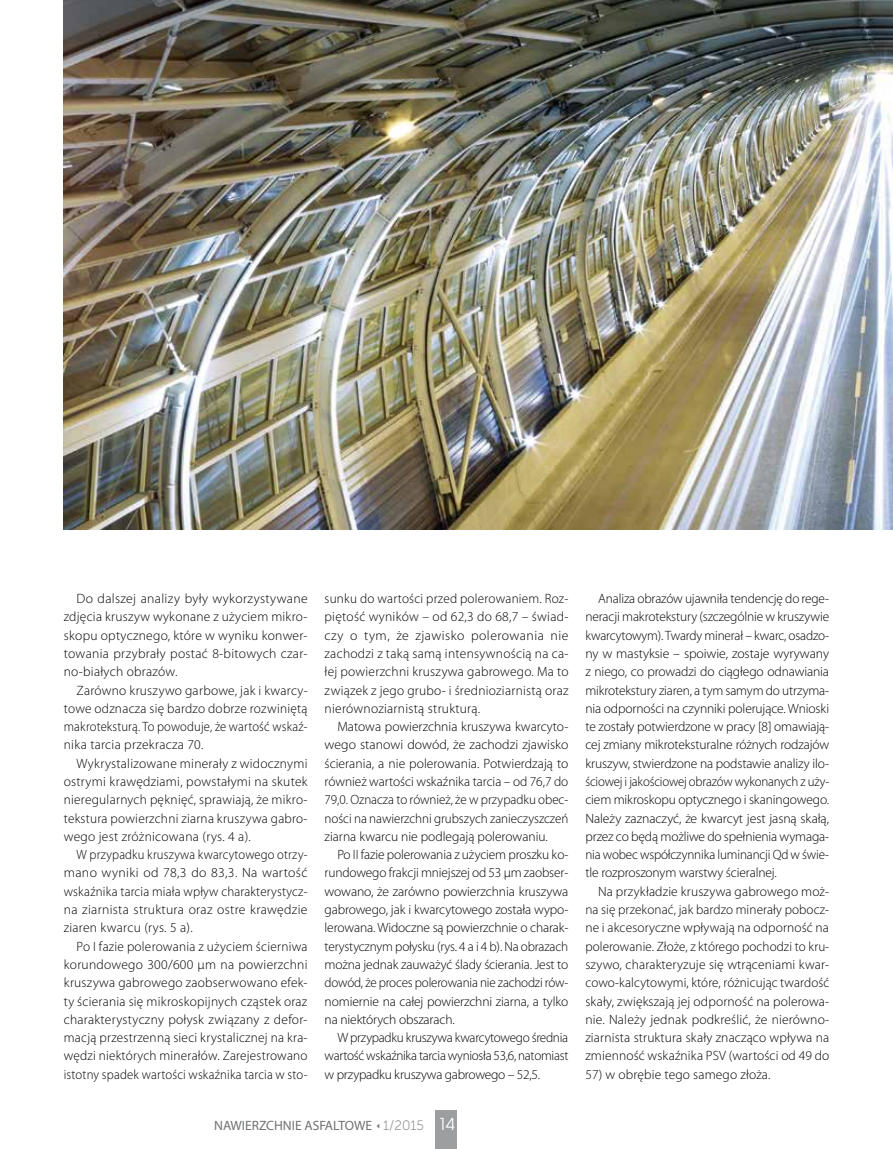
<style>
.page{position:relative;width:893px;height:1149px;background:#fff}
.page>*{position:absolute;margin:0;border:0;box-sizing:border-box;transform-origin:0 0}
.t1{font:300 13.5px/18.3px "Myriad Pro";letter-spacing:.01em;color:#000;text-align:justify}
.t2{font:300 13.5px/18.3px "Myriad Pro";letter-spacing:.01em;color:#000;text-align:justify;scale:.94 1}
.t3{font:13.5px "Myriad Pro";color:#707172}
.s1{font-family:"Museo Sans 100"}
.s2{font-family:"Avant Gar Got Itc LCE";font-size:16.5px;color:#fff}
</style>
<div class="page">
<div style="left:436px;top:1110px;width:21px;height:38px;background:#9c9e9f"></div>
<img style="left:64px;top:0;width:829px;height:529px">
<p class="t1" style="left:64px;top:589px;width:245px;text-indent:13px">Do dalszej analizy były wykorzystywane zdjęcia kruszyw wykonane z użyciem mikro&shy;skopu optycznego, które w wyniku konwer&shy;towania przybrały postać 8-bitowych czar&shy;no-białych obrazów.</p>
<p class="t1" style="left:64px;top:680px;width:245px;text-indent:13px">Zarówno kruszywo garbowe, jak i kwarcy&shy;towe odznacza się bardzo dobrze rozwiniętą makroteksturą. To powoduje, że wartość wskaź&shy;nika tarcia przekracza 70.</p>
<p class="t1" style="left:64px;top:753px;width:245px;text-indent:13px">Wykrystalizowane minerały z widocznymi ostrymi krawędziami, powstałymi na skutek nieregularnych pęknięć, sprawiają, że mikro&shy;tekstura powierzchni ziarna kruszywa gabro&shy;wego jest zróżnicowana (rys. 4 a).</p>
<p class="t2" style="left:64px;top:845px;width:261px;text-indent:13px">W przypadku kruszywa kwarcytowego otrzy&shy;mano wyniki od 78,3 do 83,3. Na wartość wskaźnika tarcia miała wpływ charakterystycz&shy;na ziarnista struktura oraz ostre krawędzie ziaren kwarcu (rys. 5 a).</p>
<p class="t1" style="left:64px;top:936px;width:245px;text-indent:13px">Po I fazie polerowania z użyciem ścierniwa korundowego 300/600 μm na powierzchni kruszywa gabrowego zaobserwowano efek&shy;ty ścierania się mikroskopijnych cząstek oraz charakterystyczny połysk związany z defor&shy;macją przestrzenną sieci krystalicznej na kra&shy;wędzi niektórych minerałów. Zarejestrowano istotny spadek wartości wskaźnika tarcia w sto-</p>
<p class="t1" style="left:325px;top:589px;width:245px">sunku do wartości przed polerowaniem. Roz&shy;piętość wyników – od 62,3 do 68,7 – świad&shy;czy o tym, że zjawisko polerowania nie zachodzi z taką samą intensywnością na ca&shy;łej powierzchni kruszywa gabrowego. Ma to związek z jego grubo- i średnioziarnistą oraz nierównoziarnistą strukturą.</p>
<p class="t1" style="left:325px;top:717px;width:245px;text-indent:13px">Matowa powierzchnia kruszywa kwarcyto&shy;wego stanowi dowód, że zachodzi zjawisko ścierania, a nie polerowania. Potwierdzają to również wartości wskaźnika tarcia – od 76,7 do 79,0. Oznacza to również, że w przypadku obec&shy;ności na nawierzchni grubszych zanieczyszczeń ziarna kwarcu nie podlegają polerowaniu.</p>
<p class="t1" style="left:325px;top:845px;width:245px;text-indent:13px">Po II fazie polerowania z użyciem proszku ko&shy;rundowego frakcji mniejszej od 53 μm zaobser&shy;wowano, że zarówno powierzchnia kruszywa gabrowego, jak i kwarcytowego została wypo&shy;lerowana. Widoczne są powierzchnie o charak&shy;terystycznym połysku (rys. 4 a i 4 b). Na obrazach można jednak zauważyć ślady ścierania. Jest to dowód, że proces polerowania nie zachodzi rów&shy;nomiernie na całej powierzchni ziarna, a tylko na niektórych obszarach.</p>
<p class="t1" style="left:325px;top:1028px;width:245px;text-indent:13px">W przypadku kruszywa kwarcytowego średnia wartość wskaźnika tarcia wyniosła 53,6, natomiast w przypadku kruszywa gabrowego – 52,5.</p>
<p class="t3" style="left:214px;top:1116px;width:242px">NAWIERZCHNIE ASFALTOWE <span class="s1">1/2015</span> <span class="s2">14</span></p>
<p class="t1" style="left:585px;top:589px;width:245px;text-indent:13px">Analiza obrazów ujawniła tendencję do rege&shy;neracji makrotekstury (szczególnie w kruszywie kwarcytowym). Twardy minerał – kwarc, osadzo&shy;ny w mastyksie – spoiwie, zostaje wyrywany z niego, co prowadzi do ciągłego odnawiania mikrotekstury ziaren, a tym samym do utrzyma&shy;nia odporności na czynniki polerujące. Wnioski te zostały potwierdzone w pracy [8] omawiają&shy;cej zmiany mikroteksturalne różnych rodzajów kruszyw, stwierdzone na podstawie analizy ilo&shy;ściowej i jakościowej obrazów wykonanych z uży&shy;ciem mikroskopu optycznego i skaningowego.<br>Należy zaznaczyć, że kwarcyt jest jasną skałą, przez co będą możliwe do spełnienia wymaga&shy;nia wobec współczynnika luminancji Qd w świe&shy;tle rozproszonym warstwy ścieralnej.</p>
<p class="t1" style="left:585px;top:881px;width:245px;text-indent:13px">Na przykładzie kruszywa gabrowego moż&shy;na się przekonać, jak bardzo minerały pobocz&shy;ne i akcesoryczne wpływają na odporność na polerowanie. Złoże, z którego pochodzi to kru&shy;szywo, charakteryzuje się wtrąceniami kwar&shy;cowo-kalcytowymi, które, różnicując twardość skały, zwiększają jej odporność na polerowa&shy;nie. Należy jednak podkreślić, że nierówno&shy;ziarnista struktura skały znacząco wpływa na zmienność wskaźnika PSV (wartości od 49 do</p>
<p class="t1" style="left:585px;top:1064px;width:187px">57) w obrębie tego samego złoża.</p>
</div>
